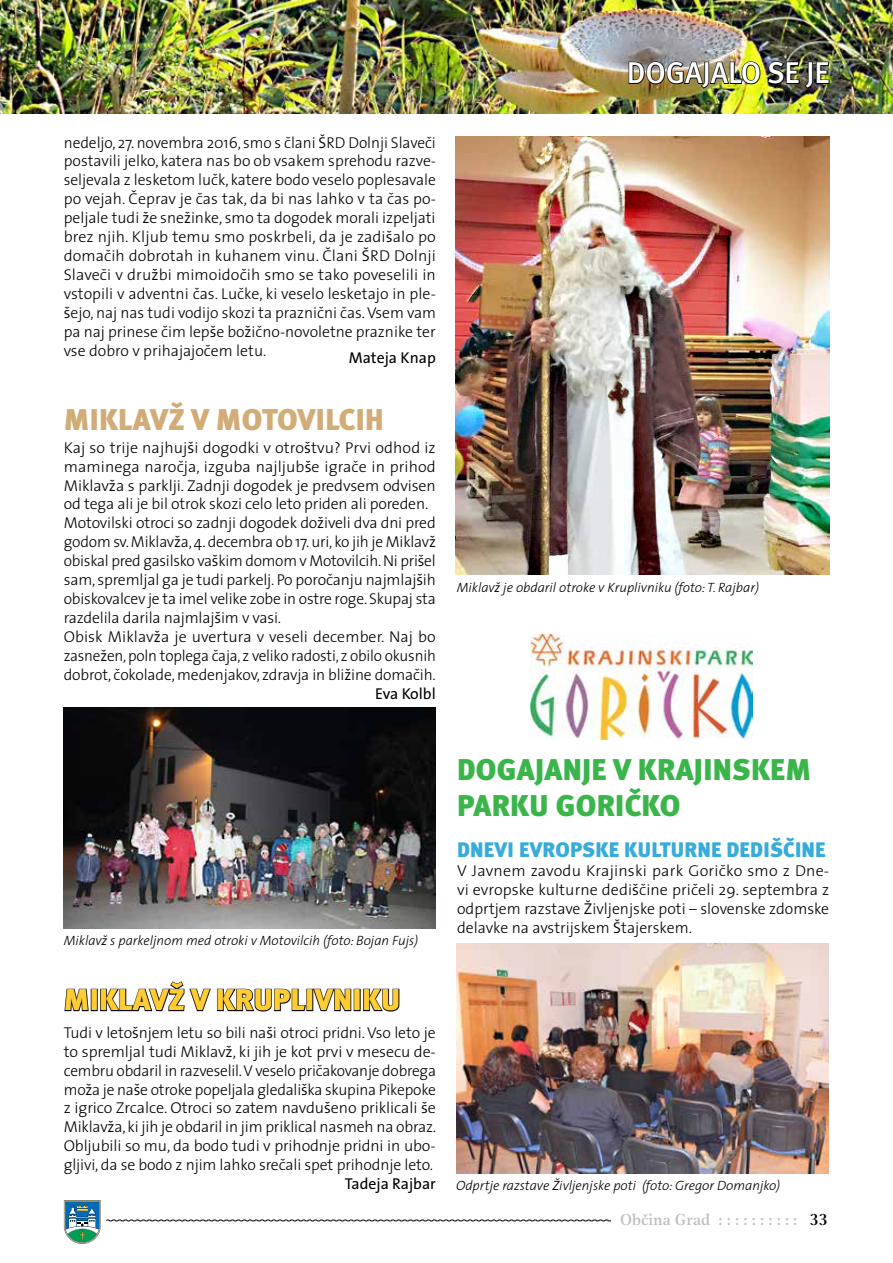
<style>
.page{position:relative;width:893px;height:1263px;background:#fff}
.page>*{position:absolute;margin:0;border:0;box-sizing:border-box;transform-origin:0 0}
.t1{font:30px/36px "Meta Black CELF";letter-spacing:.01em;color:#39b54a}
.t2{font:30px "Meta Black CELF";letter-spacing:.01em;color:#ffcc31}
.t3{font:30px "Meta Black CELF";letter-spacing:.01em;color:#d1ac76}
.t4{font:30px "Meta Medium CE";color:#fff}
.t5{font:21px "Meta Black CELF";letter-spacing:.01em;color:#37acdb}
.t6{font:500 16.5px "Gamma Itc TEE";color:#bcbec0}
.t7{font:300 15.75px/18.9px "The Sans OT";letter-spacing:-.01em;color:#000;text-align:justify}
.t8{font:15.75px "The Sans OT";color:#000}
.t9{font:italic 300 13.5px "The Sans OT";color:#000}
.s1{color:#000}
</style>
<div class="page">
<svg style="left:64px;top:1200px;width:547px;height:44px"></svg>
<img style="left:0;top:0;width:893px;height:114px">
<img style="left:628px;top:60px;width:133px;height:30px">
<img style="left:767px;top:60px;width:63px;height:30px">
<svg style="left:64px;top:988px;width:25px;height:24px"></svg>
<div style="left:91px;top:989px;width:7px;height:22px;border:2px solid #000"></div>
<svg style="left:100px;top:981px;width:252px;height:31px"></svg>
<div style="left:354px;top:989px;width:7px;height:22px;border:2px solid #000"></div>
<svg style="left:363px;top:988px;width:37px;height:24px"></svg>
<img style="left:64px;top:707px;width:372px;height:222px">
<img style="left:456px;top:943px;width:372px;height:230px">
<img style="left:456px;top:136px;width:373px;height:438px">
<img style="left:530px;top:635px;width:223px;height:105px">
<p class="t7" style="left:64px;top:132px;width:374px">nedeljo, 27. novembra 2016, smo s člani ŠRD Dolnji Slaveči postavili jelko, katera nas bo ob vsakem sprehodu razve&shy;seljevala z lesketom lučk, katere bodo veselo poplesavale po vejah. Čeprav je čas tak, da bi nas lahko v ta čas po&shy;peljale tudi že snežinke, smo ta dogodek morali izpeljati brez njih. Kljub temu smo poskrbeli, da je zadišalo po domačih dobrotah in kuhanem vinu. Člani ŠRD Dolnji Slaveči v družbi mimoidočih smo se tako poveselili in vstopili v adventni čas. Lučke, ki veselo lesketajo in ple&shy;šejo, naj nas tudi vodijo skozi ta praznični čas. Vsem vam pa naj prinese čim lepše božično-novoletne praznike ter vse dobro v prihajajočem letu.</p>
<p class="t8" style="left:349px;top:345px;width:88px">Mateja Knap</p>
<h1 class="t3" style="left:64px;top:401px;width:321px">MIKLAVŽ V MOTOVILCIH</h1>
<p class="t7" style="left:64px;top:437px;width:374px;text-align:left">Kaj so trije najhujši dogodki v otroštvu? Prvi odhod iz maminega naročja, izguba najljubše igrače in prihod Miklavža s parklji. Zadnji dogodek je predvsem odvisen od tega ali je bil otrok skozi celo leto priden ali poreden.<br>Motovilski otroci so zadnji dogodek doživeli dva dni pred godom sv. Miklavža, 4. decembra ob 17. uri, ko jih je Miklavž obiskal pred gasilsko vaškim domom v Motovilcih. Ni prišel sam, spremljal ga je tudi parkelj. Po poročanju najmlajših obiskovalcev je ta imel velike zobe in ostre roge. Skupaj sta razdelila darila najmlajšim v vasi.<br>Obisk Miklavža je uvertura v veseli december. Naj bo zasnežen, poln toplega čaja, z veliko radosti, z obilo okusnih dobrot, čokolade, medenjakov, zdravja in bližine domačih.</p>
<p class="t8" style="left:375px;top:681px;width:62px">Eva Kolbl</p>
<h1 class="t4" style="left:627px;top:54px;width:204px">DOGAJALO SE JE</h1>
<p class="t9" style="left:457px;top:576px;width:304px">Miklavž je obdaril otroke v Kruplivniku (foto: T. Rajbar)</p>
<p class="t9" style="left:64px;top:929px;width:356px">Miklavž s parkeljnom med otroki v Motovilcih (foto: Bojan Fujs)</p>
<h1 class="t2" style="left:64px;top:982px;width:338px">MIKLAVŽ V KRUPLIVNIKU</h1>
<p class="t7" style="left:64px;top:1022px;width:374px">Tudi v letošnjem letu so bili naši otroci pridni. Vso leto je to spremljal tudi Miklavž, ki jih je kot prvi v mesecu de&shy;cembru obdaril in razveselil. V veselo pričakovanje dobrega moža je naše otroke popeljala gledališka skupina Pikepoke z igrico Zrcalce. Otroci so zatem navdušeno priklicali še Miklavža, ki jih je obdaril in jim priklical nasmeh na obraz.<br>Obljubili so mu, da bodo tudi v prihodnje pridni in ubo&shy;gljivi, da se bodo z njim lahko srečali spet prihodnje leto.</p>
<p class="t8" style="left:345px;top:1170px;width:93px">Tadeja Rajbar</p>
<h1 class="t1" style="left:457px;top:751px;width:356px">DOGAJANJE V KRAJINSKEM<br>PARKU GORIČKO</h1>
<h2 class="t5" style="left:457px;top:837px;width:370px">DNEVI EVROPSKE KULTURNE DEDIŠČINE</h2>
<p class="t7" style="left:457px;top:861px;width:374px">V Javnem zavodu Krajinski park Goričko smo z Dne&shy;vi evropske kulturne dediščine pričeli 29. septembra z odprtjem razstave Življenjske poti – slovenske zdomske delavke na avstrijskem Štajerskem.</p>
<p class="t9" style="left:456px;top:1174px;width:326px">Odprtje razstave Življenjske poti (foto: Gregor Domanjko)</p>
<p class="t6" style="left:620px;top:1209px;width:209px">Občina Grad : : : : : : : : : : <span class="s1">33</span></p>
</div>
